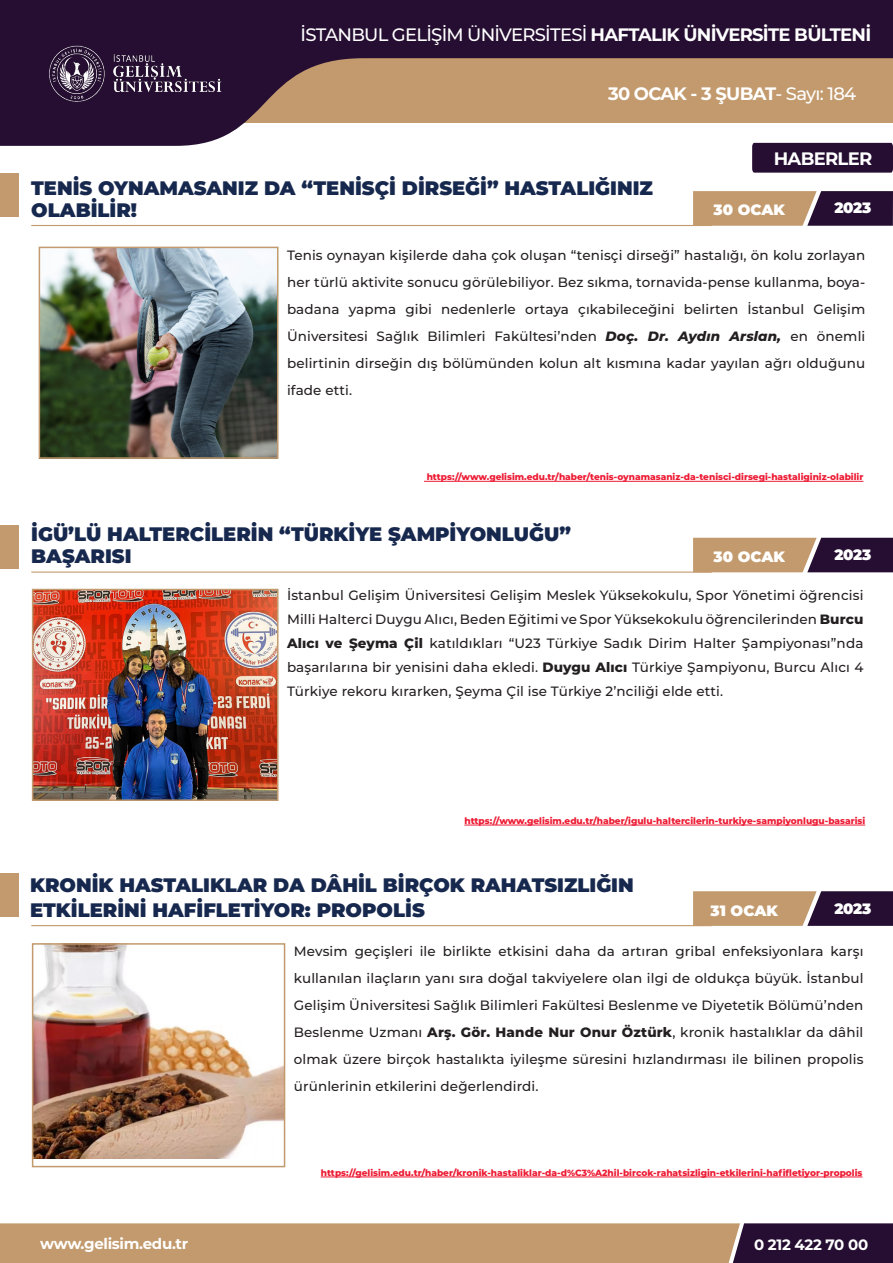
<style>
.page{position:relative;width:893px;height:1263px;background:#fff}
.page>*{position:absolute;margin:0;border:0;box-sizing:border-box;transform-origin:0 0}
.t1{font:900 19.5px/22.5px "Montserrat";color:#17284e}
.t2{font:700 18px "Montserrat";letter-spacing:-.04em;color:#fff}
.t3{font:500 18px "Montserrat";letter-spacing:-.04em;color:#fff}
.t4{font:900 15px "Montserrat";letter-spacing:-.01em;color:#fff}
.t5{font:700 15px "Montserrat";letter-spacing:-.02em;color:#fff}
.t6{font:500 13.5px/27px "Montserrat";letter-spacing:.01em;color:#231f20;text-align:justify}
.t7{font:800 9px "Montserrat";color:#ed1a33}
.s1{font-weight:500}
.s2{font-weight:700}
.s3{font-weight:800;font-style:italic}
.s4{font-weight:800}
</style>
<div class="page">
<hr style="left:464px;top:825px;width:401px;height:1px;background:#ed1a33">
<hr style="left:424px;top:481px;width:439px;height:1px;background:#ed1a33">
<hr style="left:321px;top:1177px;width:541px;height:1px;background:#ed1a33">
<div style="left:0;top:525px;width:19px;height:44px;background:#c29a6d"></div>
<div style="left:0;top:173px;width:19px;height:43px;background:#c29a6d"></div>
<div style="left:0;top:873px;width:19px;height:44px;background:#c29a6d"></div>
<hr style="left:31px;top:571px;width:681px;height:2px;background:#c29a6d">
<hr style="left:31px;top:225px;width:681px;height:1px;background:#c29a6d">
<hr style="left:31px;top:925px;width:681px;height:1px;background:#c29a6d">
<svg style="left:693px;top:538px;width:200px;height:34px;background:#856558"></svg>
<svg style="left:693px;top:191px;width:200px;height:35px;background:#86665a"></svg>
<svg style="left:693px;top:891px;width:200px;height:35px;background:#86665a"></svg>
<img style="left:35px;top:592px;width:241px;height:206px">
<div style="left:32px;top:589px;width:247px;height:212px;border:2px solid #c29a6d"></div>
<img style="left:42px;top:250px;width:234px;height:206px">
<div style="left:39px;top:247px;width:240px;height:212px;border:2px solid #c29a6d"></div>
<img style="left:35px;top:946px;width:247px;height:212px">
<div style="left:32px;top:943px;width:253px;height:224px;border:2px solid #c29a6d"></div>
<div style="left:752px;top:146px;width:141px;height:27px;background:#250e31"></div>
<svg style="left:0;top:0;width:893px;height:146px;background:#795f61"></svg>
<svg style="left:0;top:1223px;width:893px;height:40px;background:#a78364"></svg>
<img style="left:21px;top:35px;width:228px;height:79px">
<p class="t2" style="left:322px;top:9px;width:250px">30 OCAK - 3 ŞUBAT<span class="s1">- Sayı: 184</span></p>
<p class="t3" style="left:301px;top:22px;width:572px">İSTANBUL GELİŞİM ÜNİVERSİTESİ <span class="s2">HAFTALIK ÜNİVERSİTE BÜLTENİ</span></p>
<p class="t2" style="left:608px;top:80px;width:250px">30 OCAK - 3 ŞUBAT<span class="s1">- Sayı: 184</span></p>
<p class="t1" style="left:31px;top:176px;width:623px">TENİS OYNAMASANIZ DA “TENİSÇİ DİRSEĞİ” HASTALIĞINIZ<br>OLABİLİR!</p>
<p class="t2" style="left:774px;top:145px;width:100px">HABERLER</p>
<p class="t4" style="left:714px;top:199px;width:73px">30 OCAK</p>
<p class="t4" style="left:834px;top:197px;width:38px">2023</p>
<p class="t6" style="left:287px;top:241px;width:580px">Tenis oynayan kişilerde daha çok oluşan “tenisçi dirseği” hastalığı, ön kolu zorlayan her türlü aktivite sonucu görülebiliyor. Bez sıkma, tornavida-pense kullanma, boya&shy;badana yapma gibi nedenlerle ortaya çıkabileceğini belirten İstanbul Gelişim Üniversitesi Sağlık Bilimleri Fakültesi’nden <span class="s3">Doç. Dr. Aydın Arslan,</span> en önemli belirtinin dirseğin dış bölümünden kolun alt kısmına kadar yayılan ağrı olduğunu ifade etti.</p>
<p class="t7" style="left:427px;top:471px;width:438px">https://www.gelisim.edu.tr/haber/tenis-oynamasaniz-da-tenisci-dirsegi-hastaliginiz-olabilir</p>
<p class="t1" style="left:31px;top:521px;width:541px">İGÜ’LÜ HALTERCİLERİN “TÜRKİYE ŞAMPİYONLUĞU”<br>BAŞARISI</p>
<p class="t4" style="left:714px;top:545px;width:73px">30 OCAK</p>
<p class="t4" style="left:834px;top:543px;width:38px">2023</p>
<p class="t6" style="left:287px;top:583px;width:578px;line-height:24px">İstanbul Gelişim Üniversitesi Gelişim Meslek Yüksekokulu, Spor Yönetimi öğrencisi Milli Halterci Duygu Alıcı, Beden Eğitimi ve Spor Yüksekokulu öğrencilerinden <span class="s4">Burcu Alıcı ve Şeyma Çil</span> katıldıkları “U23 Türkiye Sadık Dirim Halter Şampiyonası”nda başarılarına bir yenisini daha ekledi. <span class="s4">Duygu Alıcı</span> Türkiye Şampiyonu, Burcu Alıcı 4<br>Türkiye rekoru kırarken, Şeyma Çil ise Türkiye 2’nciliği elde etti.</p>
<p class="t7" style="left:464px;top:814px;width:402px">https://www.gelisim.edu.tr/haber/igulu-haltercilerin-turkiye-sampiyonlugu-basarisi</p>
<p class="t1" style="left:30px;top:871px;width:605px;line-height:25.5px">KRONİK HASTALIKLAR DA DÂHİL BİRÇOK RAHATSIZLIĞIN<br>ETKİLERİNİ HAFİFLETİYOR: PROPOLİS</p>
<p class="t4" style="left:711px;top:899px;width:69px">31 OCAK</p>
<p class="t4" style="left:834px;top:897px;width:38px">2023</p>
<p class="t6" style="left:294px;top:937px;width:571px">Mevsim geçişleri ile birlikte etkisini daha da artıran gribal enfeksiyonlara karşı kullanılan ilaçların yanı sıra doğal takviyelere olan ilgi de oldukça büyük. İstanbul Gelişim Üniversitesi Sağlık Bilimleri Fakültesi Beslenme ve Diyetetik Bölümü’nden Beslenme Uzmanı <span class="s4">Arş. Gör. Hande Nur Onur Öztürk</span>, kronik hastalıklar da dâhil olmak üzere birçok hastalıkta iyileşme süresini hızlandırması ile bilinen propolis ürünlerinin etkilerini değerlendirdi.</p>
<p class="t7" style="left:321px;top:1166px;width:543px">https://gelisim.edu.tr/haber/kronik-hastaliklar-da-d%C3%A2hil-bircok-rahatsizligin-etkilerini-hafifletiyor-propolis</p>
<p class="t5" style="left:40px;top:1233px;width:150px">www.gelisim.edu.tr</p>
<p class="t5" style="left:754px;top:1234px;width:116px">0 212 422 70 00</p>
</div>
